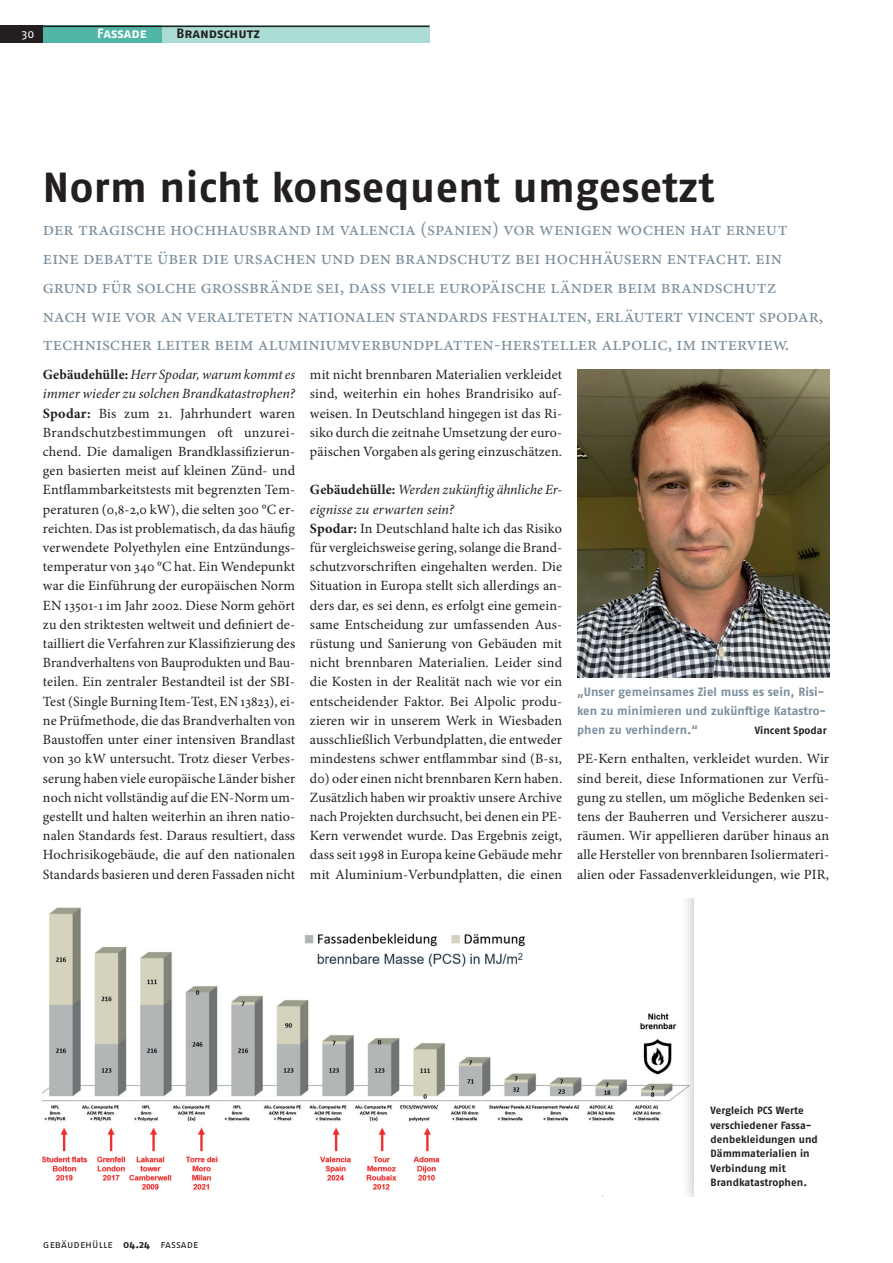
<style>
.page{position:relative;width:893px;height:1263px;background:#fff}
.page>*{position:absolute;margin:0;border:0;box-sizing:border-box;transform-origin:0 0}
.t1{font:700 42px "Fago OT";letter-spacing:.005em;color:#231f20}
.t2{font:19.5px/28.8px "Minion Pro";color:#7c8f9c}
.t3{font:14.1px/19.2px "Minion Pro";letter-spacing:.005em;color:#231f20;text-align:justify}
.t4{font:700 13.5px "Fago OT";color:#231f20}
.t5{font:700 13.5px "Fago OT";letter-spacing:-.005em;color:#fff}
.t6{font:700 12px/19.2px "Fago OT";letter-spacing:.005em;color:#7c8f9c}
.t7{font:12px "Fago OT";color:#fff}
.t8{font:700 10.5px/14.4px "Fago OT";letter-spacing:.005em;color:#231f20}
.t9{font:10.5px "Fago OT";letter-spacing:.005em;color:#231f20}
.s1{font-weight:700}
.s2{font-style:italic}
</style>
<div class="page">
<div style="left:0;top:26px;width:43px;height:17px;background:#231f20"></div>
<hr style="left:0;top:25px;width:43px;height:2px;background:#231f20">
<div style="left:43px;top:26px;width:119px;height:17px;background:#51b6a6"></div>
<hr style="left:43px;top:26px;width:119px;height:1px;background:#231f20">
<div style="left:162px;top:26px;width:267px;height:17px;background:#abdcd3"></div>
<hr style="left:162px;top:26px;width:267px;height:1px;background:#231f20">
<img style="left:578px;top:370px;width:251px;height:307px">
<img style="left:43px;top:898px;width:651px;height:298px">
<p class="t7" style="left:22px;top:27px;width:14px">30</p>
<p class="t5" style="left:97px;top:26px;width:51px">Fassade</p>
<p class="t4" style="left:176px;top:26px;width:85px">Brandschutz</p>
<h1 class="t1" style="left:43px;top:162px;width:673px">Norm nicht konsequent umgesetzt</h1>
<p class="t2" style="left:43px;top:215px;width:782px">Der tragische Hochhausbrand im Valencia (Spanien) vor wenigen Wochen hat erneut eine Debatte über die Ursachen und den BRandschutz bei Hochhäusern entfacht. Ein Grund für solche GRossbrände sei, dass viele europäische Länder beim BRandschutz nach wie vor an veraltetetn nationalen Standards festhalten, erläutert Vincent Spodar, Technischer Leiter beim Aluminiumverbundplatten-Hersteller Alpolic, Im Interview.</p>
<p class="t3" style="left:43px;top:365px;width:254px"><span class="s1">Gebäudehülle:</span> <span class="s2">Herr Spodar, warum kommt es immer wieder zu solchen Brandkatastrophen?<br></span><span class="s1">Spodar:</span> Bis zum 21. Jahrhundert waren Brandschutzbestimmungen oft unzurei&shy;chend. Die damaligen Brandklassifizierun&shy;gen basierten meist auf kleinen Zünd- und Entflammbarkeitstests mit begrenzten Tem&shy;peraturen (0,8-2,0 kW), die selten 300 °C er&shy;reichten. Das ist problematisch, da das häufig verwendete Polyethylen eine Entzündungs&shy;temperatur von 340 °C hat. Ein Wendepunkt war die Einführung der europäischen Norm EN 13501-1 im Jahr 2002. Diese Norm gehört zu den striktesten weltweit und definiert de&shy;tailliert die Verfahren zur Klassifizierung des Brandverhaltens von Bauprodukten und Bau&shy;teilen. Ein zentraler Bestandteil ist der SBI-Test (Single Burning Item-Test, EN 13823), ei&shy;ne Prüfmethode, die das Brandverhalten von Baustoffen unter einer intensiven Brandlast von 30 kW untersucht. Trotz dieser Verbes&shy;serung haben viele europäische Länder bisher noch nicht vollständig auf die EN-Norm um&shy;gestellt und halten weiterhin an ihren natio&shy;nalen Standards fest. Daraus resultiert, dass Hochrisikogebäude, die auf den nationalen Standards basieren und deren Fassaden nicht</p>
<p class="t3" style="left:310px;top:365px;width:254px">mit nicht brennbaren Materialien verkleidet sind, weiterhin ein hohes Brandrisiko auf&shy;weisen. In Deutschland hingegen ist das Ri&shy;siko durch die zeitnahe Umsetzung der euro&shy;päischen Vorgaben als gering einzuschätzen.</p>
<p class="t3" style="left:310px;top:480px;width:254px;text-align:left"><span class="s1">Gebäudehülle:</span> <span class="s2">Werden zukünftig ähnliche Er&shy;eignisse zu erwarten sein?<br></span><span class="s1">Spodar:</span> In Deutschland halte ich das Risiko für vergleichsweise gering, solange die Brand&shy;schutzvorschriften eingehalten werden. Die Situation in Europa stellt sich allerdings an&shy;ders dar, es sei denn, es erfolgt eine gemein&shy;same Entscheidung zur umfassenden Aus&shy;rüstung und Sanierung von Gebäuden mit nicht brennbaren Materialien. Leider sind die Kosten in der Realität nach wie vor ein entscheidender Faktor. Bei Alpolic produ&shy;zieren wir in unserem Werk in Wiesbaden ausschließlich Verbundplatten, die entweder mindestens schwer entflammbar sind (B-s1, d0) oder einen nicht brennbaren Kern haben.<br>Zusätzlich haben wir proaktiv unsere Archive nach Projekten durchsucht, bei denen ein PE-Kern verwendet wurde. Das Ergebnis zeigt, dass seit 1998 in Europa keine Gebäude mehr mit Aluminium-Verbundplatten, die einen</p>
<p class="t6" style="left:577px;top:682px;width:251px">„Unser gemeinsames Ziel muss es sein, Risi&shy;ken zu minimieren und zukünftige Katastro&shy;phen zu verhindern.“</p>
<p class="t8" style="left:755px;top:724px;width:73px">Vincent Spodar</p>
<p class="t3" style="left:577px;top:749px;width:254px">PE-Kern enthalten, verkleidet wurden. Wir sind bereit, diese Informationen zur Verfü&shy;gung zu stellen, um mögliche Bedenken sei&shy;tens der Bauherren und Versicherer auszu&shy;räumen. Wir appellieren darüber hinaus an alle Hersteller von brennbaren Isoliermateri&shy;alien oder Fassadenverkleidungen, wie PIR,</p>
<p class="t9" style="left:43px;top:1238px;width:157px">gebäudehülle <span class="s1">04.24</span> Fassade</p>
<p class="t8" style="left:711px;top:1103px;width:109px">Vergleich PCS Werte verschiedener Fassa&shy;denbekleidungen und<br>Dämmmaterialien in<br>Verbindung mit<br>Brandkatastrophen.</p>
</div>
